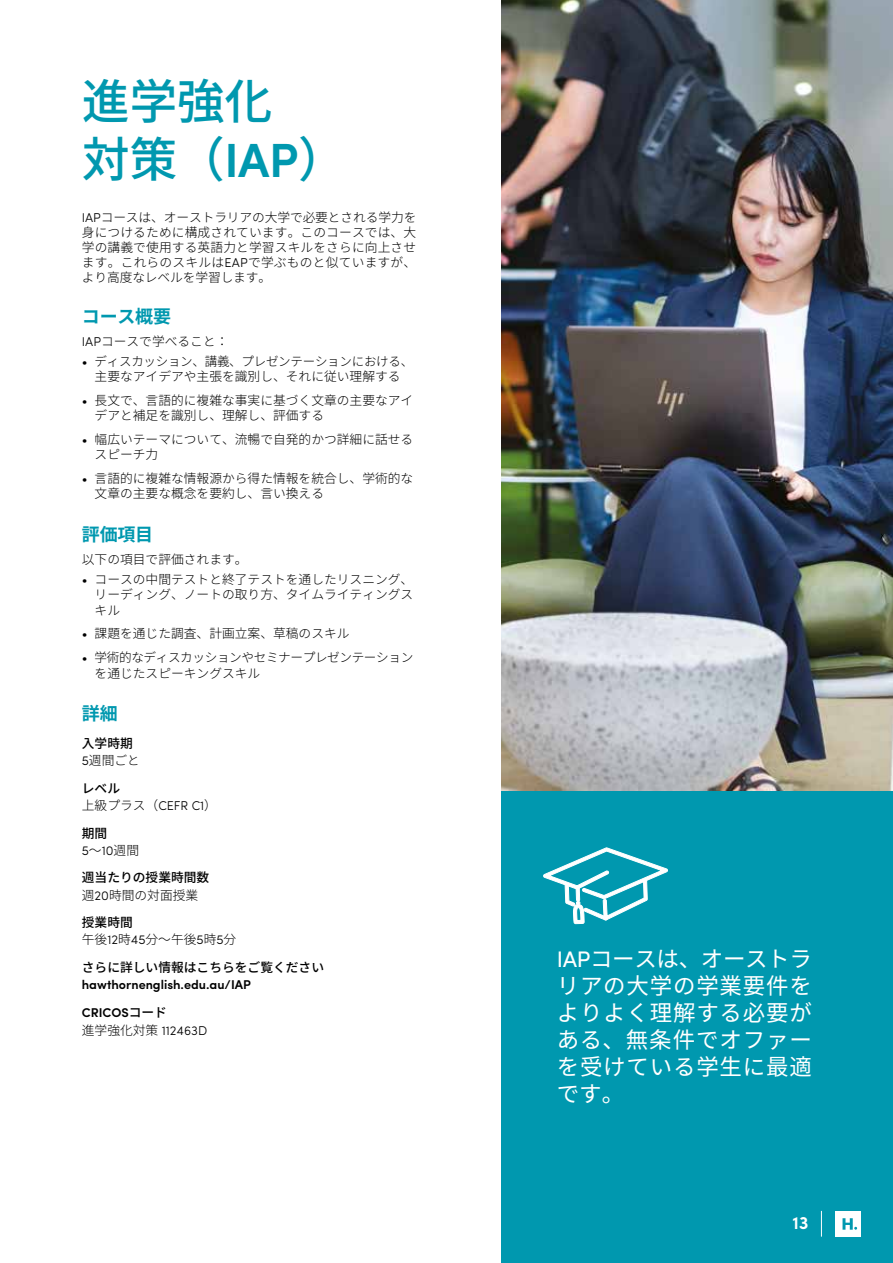
<style>
.page{position:relative;width:893px;height:1263px;background:#fff}
.page>*{position:absolute;margin:0;border:0;box-sizing:border-box;transform-origin:0 0}
.t1{font:500 48px/57.6px "Source Han Sans";letter-spacing:-.01em;color:#0098af}
.t2{font:22.5px/27px "Source Han Sans";letter-spacing:.035em;color:#fff;text-align:justify}
.t3{font:700 18px "Source Han Sans";letter-spacing:-.01em;color:#0098af}
.t4{font:600 18px "Sofia Pro";color:#fff}
.t5{font:300 12.75px/15.3px "Source Han Sans";color:#000}
.t6{font:500 12.75px/17.1px "Source Han Sans";color:#000}
.t7{font:300 12.75px/15.3px "Source Han Sans";letter-spacing:-.03em;color:#000}
.t8{font:600 12.75px/27.8px "Sofia Pro";color:#000}
.t9{font:300 12.75px "Sofia Pro";color:#000}
.s1{font-family:"Sofia Pro";font-weight:600}
.s2{font-family:"Sofia Pro"}
.s3{font-family:"Sofia Pro";font-weight:300}
.s4{font-weight:300}
.s5{font-weight:500}
.s6{font-family:"Source Han Sans"}
.s7{font-family:"Source Han Sans";font-weight:500}
</style>
<div class="page">
<div style="left:502px;top:0;width:391px;height:1263px;background:#0098af"></div>
<svg style="left:543px;top:847px;width:125px;height:78px"></svg>
<img style="left:502px;top:0;width:391px;height:791px">
<svg style="left:821px;top:1211px;width:1px;height:25px"></svg>
<div style="left:835px;top:1211px;width:26px;height:25px;background:#fff"></div>
<svg style="left:842px;top:1218px;width:15px;height:12px"></svg>
<h1 class="t1" style="left:82px;top:74px;width:266px">進学強化<br>対策（<span class="s1">IAP</span>）</h1>
<p class="t5" style="left:82px;top:210px;width:336px;text-align:justify"><span class="s2">IAP</span>コースは、オーストラリアの大学で必要とされる学力を身につけるために構成されています。このコースでは、大学の講義で使用する英語力と学習スキルをさらに向上させます。これらのスキルは<span class="s2">EAP</span>で学ぶものと似ていますが、より高度なレベルを学習します。</p>
<h3 class="t3" style="left:82px;top:306px;width:91px">コース概要</h3>
<p class="t5" style="left:82px;top:334px;width:148px"><span class="s2">IAP</span>コースで学べること：</p>
<p class="t5" style="left:82px;top:354px;width:333px;text-align:center"><span class="s2">•</span> ディスカッション、講義、プレゼンテーションにおける、主要なアイデアや主張を識別し、それに従い理解する</p>
<p class="t5" style="left:95px;top:393px;width:320px;text-indent:-13px"><span class="s2">•</span> 長文で、言語的に複雑な事実に基づく文章の主要なアイデアと補足を識別し、理解し、評価する</p>
<p class="t5" style="left:95px;top:432px;width:320px;text-indent:-13px"><span class="s2">•</span> 幅広いテーマについて、流暢で自発的かつ詳細に話せるスピーチ力</p>
<p class="t5" style="left:95px;top:471px;width:320px;text-indent:-13px"><span class="s2">•</span> 言語的に複雑な情報源から得た情報を統合し、学術的な文章の主要な概念を要約し、言い換える</p>
<h3 class="t3" style="left:82px;top:524px;width:73px">評価項目</h3>
<p class="t5" style="left:82px;top:552px;width:167px">以下の項目で評価されます。</p>
<p class="t5" style="left:95px;top:572px;width:320px;text-align:justify;text-indent:-13px"><span class="s2">•</span> コースの中間テストと終了テストを通したリスニング、リーディング、ノートの取り方、タイムライティングスキル</p>
<p class="t5" style="left:82px;top:626px;width:269px"><span class="s2">•</span> 課題を通じた調査、計画立案、草稿のスキル</p>
<p class="t7" style="left:95px;top:650px;width:320px;text-indent:-13px"><span class="s2">•</span> 学術的なディスカッションやセミナープレゼンテーションを通じたスピーキングスキル</p>
<h3 class="t3" style="left:82px;top:703px;width:37px">詳細</h3>
<p class="t6" style="left:82px;top:735px;width:60px">入学時期<br><span class="s3">5</span><span class="s4">週間ごと</span></p>
<p class="t5" style="left:82px;top:780px;width:137px;line-height:17.1px"><span class="s5">レベル<br></span>上級プラス（<span class="s2">CEFR C1</span>）</p>
<p class="t6" style="left:82px;top:824px;width:27px">期間</p>
<p class="t9" style="left:82px;top:841px;width:59px">5<span class="s6">～</span>10<span class="s6">週間</span></p>
<p class="t6" style="left:82px;top:869px;width:129px">週当たりの授業時間数<span class="s4">週</span><span class="s3">20</span><span class="s4">時間の対面授業</span></p>
<p class="t5" style="left:82px;top:914px;width:156px;line-height:17.1px"><span class="s5">授業時間<br></span>午後<span class="s2">12</span>時<span class="s2">45</span>分～午後<span class="s2">5</span>時<span class="s2">5</span>分</p>
<p class="t6" style="left:82px;top:959px;width:244px">さらに詳しい情報はこちらをご覧ください</p>
<p class="t8" style="left:82px;top:970px;width:171px">hawthornenglish.edu.au/IAP<br>CRICOS<span class="s7">コード</span></p>
<p class="t9" style="left:82px;top:1022px;width:127px"><span class="s6">進学強化対策</span> 112463D</p>
<h2 class="t2" style="left:557px;top:946px;width:257px"><span class="s2">IAP</span>コースは、オーストラリアの大学の学業要件をよりよく理解する必要がある、無条件でオファーを受けている学生に最適です。</h2>
<h3 class="t4" style="left:792px;top:1209px;width:18px">13</h3>
</div>
